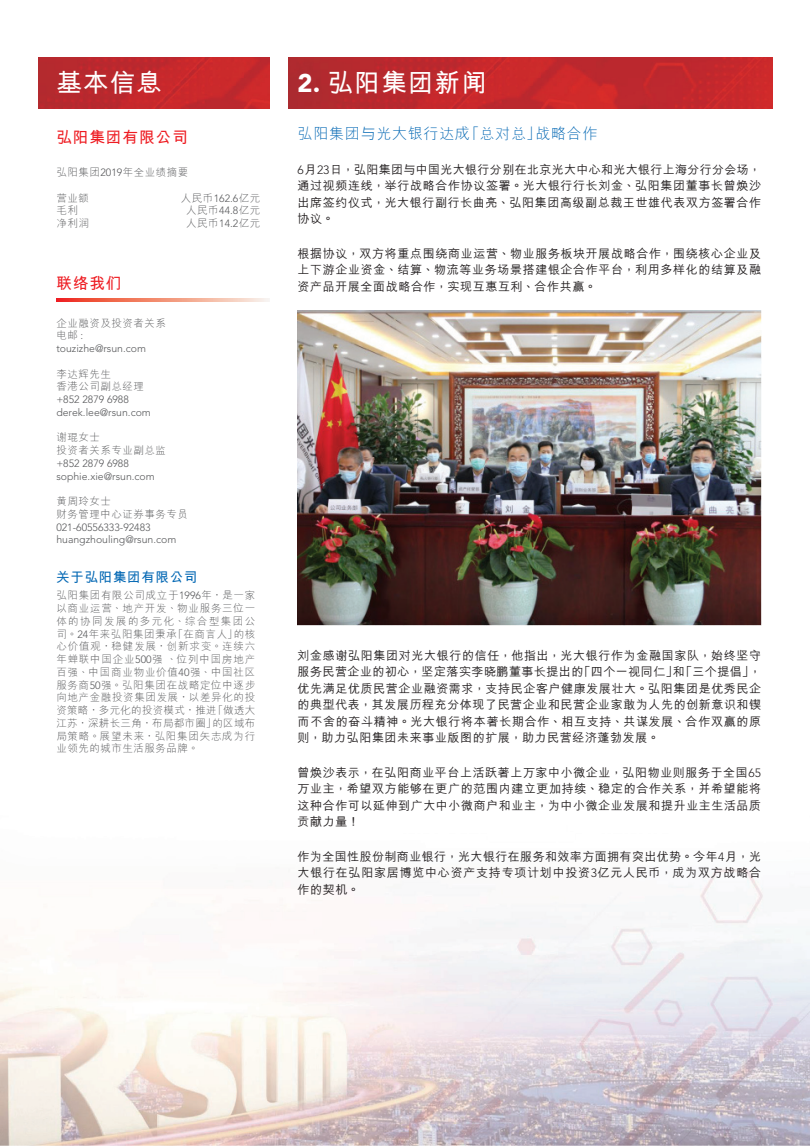
<style>
.page{position:relative;width:810px;height:1146px;background:#fff}
.page>*{position:absolute;margin:0;border:0;box-sizing:border-box;transform-origin:0 0}
.t1{font:700 25.5px "M Hei HKS";letter-spacing:.05em;color:#fff}
.t2{font:700 15.75px "M Hei HKS";letter-spacing:.05em;color:#ee1d23}
._01_Body_Text{font:300 15px "M Hei HKS";letter-spacing:.05em;color:#0166b3}
.t3{font:700 13.5px "M Hei HKS";letter-spacing:.05em;color:#0166b3}
._01_Body_Text-2{font:500 12px/16.5px "M Hei HKS";letter-spacing:.05em;color:#231f20;text-align:justify}
.t4{font:300 10.5px/12.8px "M Hei HKS";letter-spacing:.05em;color:#57585a}
.t5{font:300 10.5px/12.8px "Avenir LT Std";color:#57585a}
.s1{font-family:"Avenir LT Std";font-weight:900}
.s2{font-family:"Avenir LT Std"}
.s3{font-family:"Avenir LT Std";font-weight:300}
</style>
<div class="page">
<img style="left:0;top:310px;width:810px;height:836px">
<img style="left:38px;top:58px;width:231px;height:51px">
<img style="left:288px;top:58px;width:485px;height:51px">
<svg style="left:56px;top:298px;width:213px;height:4px"></svg>
<img style="left:298px;top:311px;width:463px;height:314px">
<h1 class="t1" style="left:56px;top:64px;width:107px">基本信息</h1>
<h1 class="t1" style="left:298px;top:64px;width:191px"><span class="s1">2.</span> 弘陽集團新聞</h1>
<h2 class="t2" style="left:56px;top:125px;width:133px">弘陽集團有限公司</h2>
<p class="t4" style="left:56px;top:166px;width:134px">弘陽集團<span class="s2">2019</span>年全業績摘要</p>
<p class="t4" style="left:56px;top:191px;width:34px">營業額</p>
<p class="t4" style="left:181px;top:191px;width:81px">人民幣<span class="s2">162.6</span>億元</p>
<p class="t4" style="left:56px;top:204px;width:23px">毛利</p>
<p class="t4" style="left:186px;top:204px;width:76px">人民幣<span class="s2">44.8</span>億元</p>
<p class="t4" style="left:56px;top:217px;width:34px">淨利潤</p>
<p class="t4" style="left:186px;top:217px;width:76px">人民幣<span class="s2">14.2</span>億元</p>
<h2 class="t2" style="left:56px;top:272px;width:67px">聯絡我們</h2>
<p class="t4" style="left:56px;top:316px;width:111px">企業融資及投資者關係電郵 <span class="s2">:</span></p>
<p class="t5" style="left:56px;top:342px;width:91px">touzizhe@rsun.com</p>
<p class="t4" style="left:56px;top:367px;width:89px">李達輝先生<br>香港公司副總經理</p>
<p class="t5" style="left:56px;top:393px;width:96px">+852 2879 6988 derek.lee@rsun.com</p>
<p class="t4" style="left:56px;top:431px;width:111px">謝琨女士<br>投資者關係專業副總監</p>
<p class="t5" style="left:56px;top:457px;width:100px">+852 2879 6988 sophie.xie@rsun.com</p>
<p class="t4" style="left:56px;top:495px;width:133px">黃周玲女士<br>財務管理中心證券事務專員</p>
<p class="t5" style="left:56px;top:521px;width:122px">021-60556333-92483 huangzhouling@rsun.com</p>
<p class="t3" style="left:56px;top:568px;width:143px">關於弘陽集團有限公司</p>
<p class="t4" style="left:56px;top:589px;width:201px;text-align:justify">弘陽集團有限公司成立於<span class="s2">1996</span>年，是一家以商業運營、地產開發、物業服務三位一體的協同發展的多元化、綜合型集團公司。<span class="s2">24</span>年來弘陽集團秉承「在商言人」的核心價值觀，穩健發展，創新求變。連續六年蟬聯中國企業<span class="s2">500</span>強、位列中國房地產百強、中國商業物業價值<span class="s2">40</span>強、中國社區服務商<span class="s2">50</span>強。弘陽集團在戰略定位中逐步向地產金融投資集團發展，以差異化的投資策略，多元化的投資模式，推進「做透大江蘇，深耕長三角，佈局都市圈」的區域佈局策略。展望未來，弘陽集團矢志成為行業領先的城市生活服務品牌。</p>
<p class="_01_Body_Text" style="left:298px;top:123px;width:301px">弘陽集團與光大銀行達成「總對總」戰略合作</p>
<p class="_01_Body_Text-2" style="left:298px;top:160px;width:465px"><span class="s3">6</span>月<span class="s3">23</span>日，弘陽集團與中國光大銀行分別在北京光大中心和光大銀行上海分行分會場，通過視頻連線，舉行戰略合作協議簽署。光大銀行行長劉金、弘陽集團董事長曾煥沙出席簽約儀式，光大銀行副行長曲亮、弘陽集團高級副總裁王世雄代表雙方簽署合作協議。</p>
<p class="_01_Body_Text-2" style="left:298px;top:244px;width:465px">根據協議，雙方將重點圍繞商業運營、物業服務板塊開展戰略合作，圍繞核心企業及上下游企業資金、結算、物流等業務場景搭建銀企合作平台，利用多樣化的結算及融資產品開展全面戰略合作，實現互惠互利、合作共贏。</p>
<p class="_01_Body_Text-2" style="left:298px;top:646px;width:465px">劉金感謝弘陽集團對光大銀行的信任，他指出，光大銀行作為金融國家隊，始終堅守服務民營企業的初心，堅定落實李曉鵬董事長提出的「四個一視同仁」和「三個提倡」，優先滿足優質民營企業融資需求，支持民企客戶健康發展壯大。弘陽集團是優秀民企的典型代表，其發展歷程充分體現了民營企業和民營企業家敢為人先的創新意識和鍥而不捨的奮鬥精神。光大銀行將本著長期合作、相互支持、共謀發展、合作雙贏的原則，助力弘陽集團未來事業版圖的擴展，助力民營經濟蓬勃發展。</p>
<p class="_01_Body_Text-2" style="left:298px;top:763px;width:465px">曾煥沙表示，在弘陽商業平台上活躍著上萬家中小微企業，弘陽物業則服務於全國<span class="s3">65</span>萬業主，希望雙方能夠在更廣的範圍內建立更加持續、穩定的合作關係，並希望能將這種合作可以延伸到廣大中小微商戶和業主，為中小微企業發展和提升業主生活品質貢獻力量！</p>
<p class="_01_Body_Text-2" style="left:298px;top:847px;width:465px">作為全國性股份制商業銀行，光大銀行在服務和效率方面擁有突出優勢。今年<span class="s3">4</span>月，光大銀行在弘陽家居博覽中心資產支持專項計劃中投資<span class="s3">3</span>億元人民幣，成為雙方戰略合作的契機。</p>
</div>
